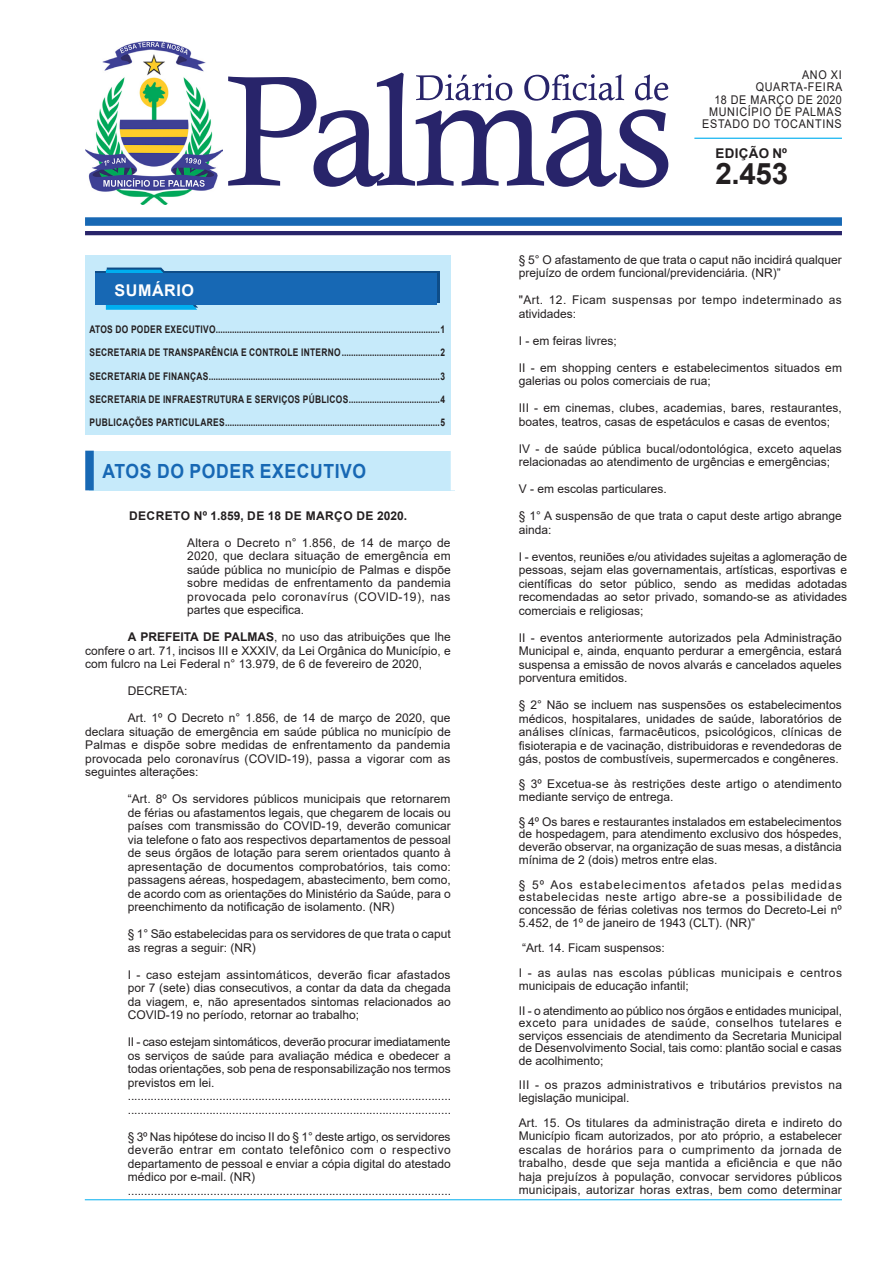
<style>
.page{position:relative;width:893px;height:1263px;background:#fff}
.page>*{position:absolute;margin:0;border:0;box-sizing:border-box;transform-origin:0 0}
.t1{font:700 29.55px "Arial";color:#231f20}
.t2{font:700 19.5px "Arial";letter-spacing:.035em;color:#1768b4;scale:.9 1}
.t3{font:700 16.2px "Arial";letter-spacing:.035em;color:#fff}
.t4{font:700 13.35px "Arial";letter-spacing:.025em;color:#231f20}
.t5{font:12px/13.5px "Arial";color:#231f20;text-align:justify}
.t6{font:12px/13.5px "Arial";letter-spacing:.03em;color:#231f20}
.t7{font:12px/25.2px "Arial";letter-spacing:.035em;color:#231f20}
.t8{font:12px/12.3px "Arial";letter-spacing:.065em;color:#231f20;text-align:right;scale:.9 1}
.t9{font:700 12px "Arial";letter-spacing:.035em;color:#231f20}
.t10{font:700 10.5px/23.1px "Arial";letter-spacing:.035em;color:#231f20;text-align:justify;scale:.8 1}
.s1{font-weight:700}
</style>
<div class="page">
<div style="left:85px;top:255px;width:365px;height:179px;background:#c6eafa"></div>
<div style="left:85px;top:217px;width:757px;height:9px;background:#1768b4"></div>
<hr style="left:85px;top:231px;width:757px;height:4px;background:#28246a">
<hr style="left:694px;top:138px;width:148px;height:1px;background:#00aeef">
<svg style="left:228px;top:73px;width:440px;height:115px"></svg>
<svg style="left:96px;top:272px;width:344px;height:31px"></svg>
<svg style="left:106px;top:268px;width:92px;height:42px"></svg>
<div style="left:96px;top:274px;width:341px;height:31px;background:#1768b4"></div>
<img style="left:85px;top:41px;width:138px;height:164px">
<hr style="left:85px;top:1199px;width:757px;height:1px;background:#00aeef">
<div style="left:90px;top:451px;width:365px;height:39px;background:#c6eafa"></div>
<div style="left:85px;top:451px;width:9px;height:39px;background:#1768b4"></div>
<div style="left:451px;top:451px;width:8px;height:39px;background:#fff"></div>
<h3 class="t3" style="left:114px;top:279px;width:81px">SUMÁRIO</h3>
<p class="t10" style="left:89px;top:318px;width:446px">ATOS DO PODER EXECUTIVO................................................................................................1</p>
<p class="t10" style="left:89px;top:341px;width:446px">SECRETARIA DE TRANSPARÊNCIA E CONTROLE INTERNO..........................................2</p>
<p class="t10" style="left:89px;top:364px;width:446px">SECRETARIA DE FINANÇAS...................................................................................................3<br>SECRETARIA DE INFRAESTRUTURA E SERVIÇOS PÚBLICOS.......................................4<br>PUBLICAÇÕES PARTICULARES............................................................................................5</p>
<h2 class="t2" style="left:103px;top:457px;width:294px">ATOS DO PODER EXECUTIVO</h2>
<p class="t9" style="left:129px;top:507px;width:280px">DECRETO Nº 1.859, DE 18 DE MARÇO DE 2020.</p>
<p class="t5" style="left:187px;top:536px;width:265px">Altera o Decreto n° 1.856, de 14 de março de 2020, que declara situação de emergência em saúde pública no município de Palmas e dispõe sobre medidas de enfrentamento da pandemia provocada pelo coronavírus (COVID-19), nas partes que especifica.</p>
<p class="t5" style="left:85px;top:630px;width:367px;text-indent:43px"><span class="s1">A PREFEITA DE PALMAS</span>, no uso das atribuições que lhe confere o art. 71, incisos III e XXXIV, da Lei Orgânica do Município, e com fulcro na Lei Federal n° 13.979, de 6 de fevereiro de 2020,</p>
<p class="t5" style="left:128px;top:684px;width:61px">DECRETA:</p>
<p class="t5" style="left:85px;top:711px;width:367px;text-indent:43px">Art. 1º O Decreto n° 1.856, de 14 de março de 2020, que declara situação de emergência em saúde pública no município de Palmas e dispõe sobre medidas de enfrentamento da pandemia provocada pelo coronavírus (COVID-19), passa a vigorar com as seguintes alterações:</p>
<p class="t5" style="left:128px;top:792px;width:325px">“Art. 8º Os servidores públicos municipais que retornarem de férias ou afastamentos legais, que chegarem de locais ou países com transmissão do COVID-19, deverão comunicar via telefone o fato aos respectivos departamentos de pessoal de seus órgãos de lotação para serem orientados quanto à apresentação de documentos comprobatórios, tais como: passagens aéreas, hospedagem, abastecimento, bem como, de acordo com as orientações do Ministério da Saúde, para o preenchimento da notificação de isolamento. (NR)</p>
<p class="t5" style="left:128px;top:927px;width:324px">§ 1° São estabelecidas para os servidores de que trata o caput as regras a seguir: (NR)</p>
<p class="t5" style="left:128px;top:968px;width:325px">I - caso estejam assintomáticos, deverão ficar afastados por 7 (sete) dias consecutivos, a contar da data da chegada da viagem, e, não apresentados sintomas relacionados ao COVID-19 no período, retornar ao trabalho;</p>
<p class="t5" style="left:128px;top:1035px;width:325px;text-align:left">II - caso estejam sintomáticos, deverão procurar imediatamente os serviços de saúde para avaliação médica e obedecer a todas orientações, sob pena de responsabilização nos termos previstos em lei. ................................................................................................... ...................................................................................................</p>
<p class="t5" style="left:128px;top:1130px;width:325px;text-align:left">§ 3º Nas hipótese do inciso II do § 1° deste artigo, os servidores deverão entrar em contato telefônico com o respectivo departamento de pessoal e enviar a cópia digital do atestado médico por e-mail. (NR) ..................................................................................................</p>
<p class="t8" style="left:702px;top:69px;width:157px">ANO XI<br>QUARTA-FEIRA<br>18 DE MARÇO DE 2020<br>MUNICÍPIO DE PALMAS<br>ESTADO DO TOCANTINS</p>
<h1 class="t1" style="left:715px;top:153px;width:74px">2.453</h1>
<p class="t4" style="left:716px;top:144px;width:73px">EDIÇÃO Nº</p>
<p class="t5" style="left:519px;top:253px;width:325px">§ 5° O afastamento de que trata o caput não incidirá qualquer prejuízo de ordem funcional/previdenciária. (NR)”</p>
<p class="t6" style="left:519px;top:293px;width:325px">"Art. 12. Ficam suspensas por tempo indeterminado as atividades:</p>
<p class="t5" style="left:519px;top:334px;width:100px">I - em feiras livres;</p>
<p class="t5" style="left:519px;top:361px;width:325px">II - em shopping centers e estabelecimentos situados em galerias ou polos comerciais de rua;</p>
<p class="t5" style="left:519px;top:401px;width:325px">III - em cinemas, clubes, academias, bares, restaurantes, boates, teatros, casas de espetáculos e casas de eventos;</p>
<p class="t5" style="left:519px;top:442px;width:325px">IV - de saúde pública bucal/odontológica, exceto aquelas relacionadas ao atendimento de urgências e emergências;</p>
<p class="t5" style="left:519px;top:482px;width:150px">V - em escolas particulares.</p>
<p class="t5" style="left:519px;top:509px;width:325px">§ 1° A suspensão de que trata o caput deste artigo abrange ainda:</p>
<p class="t5" style="left:519px;top:550px;width:330px">I - eventos, reuniões e/ou atividades sujeitas a aglomeração de pessoas, sejam elas governamentais, artísticas, esportivas e científicas do setor público, sendo as medidas adotadas recomendadas ao setor privado, somando-se as atividades comerciais e religiosas;</p>
<p class="t5" style="left:519px;top:631px;width:325px">II - eventos anteriormente autorizados pela Administração Municipal e, ainda, enquanto perdurar a emergência, estará suspensa a emissão de novos alvarás e cancelados aqueles porventura emitidos.</p>
<p class="t5" style="left:519px;top:698px;width:325px">§ 2° Não se incluem nas suspensões os estabelecimentos médicos, hospitalares, unidades de saúde, laboratórios de análises clínicas, farmacêuticos, psicológicos, clínicas de fisioterapia e de vacinação, distribuidoras e revendedoras de gás, postos de combustíveis, supermercados e congêneres.</p>
<p class="t5" style="left:519px;top:778px;width:325px;line-height:12.5px">§ 3º Excetua-se às restrições deste artigo o atendimento mediante serviço de entrega.</p>
<p class="t5" style="left:519px;top:815px;width:325px;line-height:12.6px">§ 4º Os bares e restaurantes instalados em estabelecimentos de hospedagem, para atendimento exclusivo dos hóspedes, deverão observar, na organização de suas mesas, a distância mínima de 2 (dois) metros entre elas.</p>
<p class="t5" style="left:519px;top:878px;width:325px;line-height:12.6px">§ 5º Aos estabelecimentos afetados pelas medidas estabelecidas neste artigo abre-se a possibilidade de concessão de férias coletivas nos termos do Decreto-Lei nº 5.452, de 1º de janeiro de 1943 (CLT). (NR)”</p>
<p class="t7" style="left:519px;top:935px;width:325px">“Art. 14. Ficam suspensos:<br>I - as aulas nas escolas públicas municipais e centros</p>
<p class="t5" style="left:519px;top:973px;width:325px;line-height:25.2px">municipais de educação infantil;<br>II - o atendimento ao público nos órgãos e entidades municipal,</p>
<p class="t5" style="left:519px;top:1017px;width:325px;line-height:12.5px">exceto para unidades de saúde, conselhos tutelares e serviços essenciais de atendimento da Secretaria Municipal de Desenvolvimento Social, tais como: plantão social e casas de acolhimento;</p>
<p class="t6" style="left:519px;top:1079px;width:325px;line-height:12.5px">III - os prazos administrativos e tributários previstos na legislação municipal.</p>
<p class="t5" style="left:519px;top:1116px;width:325px">Art. 15. Os titulares da administração direta e indireto do Município ficam autorizados, por ato próprio, a estabelecer escalas de horários para o cumprimento da jornada de trabalho, desde que seja mantida a eficiência e que não haja prejuízos à população, convocar servidores públicos municipais, autorizar horas extras, bem como determinar</p>
</div>
